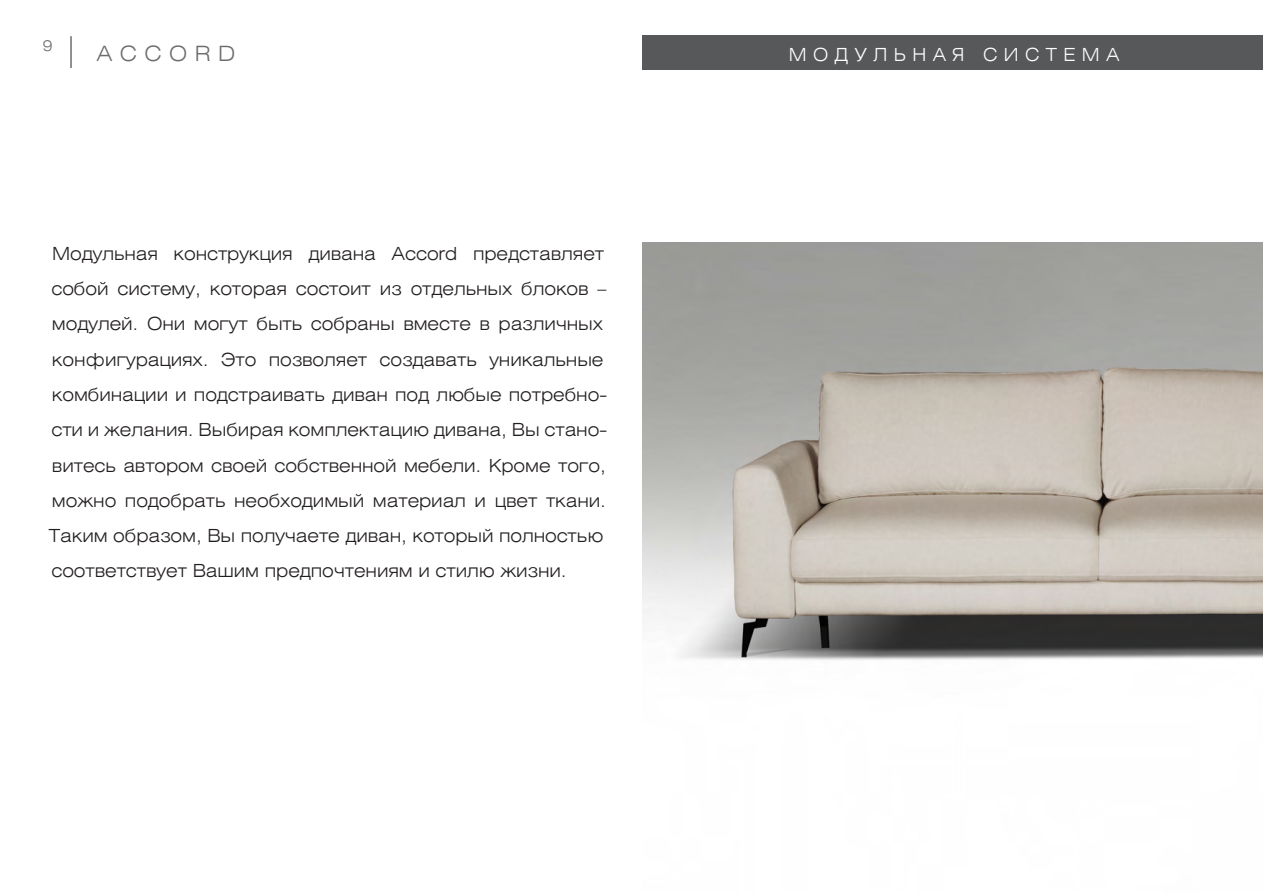
<style>
.page{position:relative;width:1263px;height:893px;background:#fff}
.page>*{position:absolute;margin:0;border:0;box-sizing:border-box;transform-origin:0 0}
.t1{font:21px "Helios Ext Light C";letter-spacing:.36em;color:#6c6d70}
.t2{font:18px/35.2px "Helios Ext Light C";letter-spacing:-.005em;color:#231f20}
.t3{font:18px "Helios Ext Light C";letter-spacing:.36em;color:#fff}
.t4{font:15px "Helios Ext Light C";color:#6c6d70}
</style>
<div class="page">
<div style="left:642px;top:35px;width:621px;height:35px;background:#57585a"></div>
<img style="left:642px;top:242px;width:621px;height:418px">
<hr style="left:70px;top:36px;width:2px;height:32px;background:#6c6d70">
<p class="t4" style="left:43px;top:36px;width:11px">9</p>
<p class="t1" style="left:97px;top:41px;width:140px">ACCORD</p>
<p class="t2" style="left:49px;top:235px;width:560px">Модульная конструкция дивана Accord представляет собой систему, которая состоит из отдельных блоков – модулей. Они могут быть собраны вместе в различных конфигурациях. Это позволяет создавать уникальные комбинации и подстраивать диван под любые потребно&shy;сти и желания. Выбирая комплектацию дивана, Вы стано&shy;витесь автором своей собственной мебели. Кроме того, можно подобрать необходимый материал и цвет ткани.<br>Таким образом, Вы получаете диван, который полностью соответствует Вашим предпочтениям и стилю жизни.</p>
<p class="t3" style="left:789px;top:43px;width:332px">МОДУЛЬНАЯ СИСТЕМА</p>
</div>
